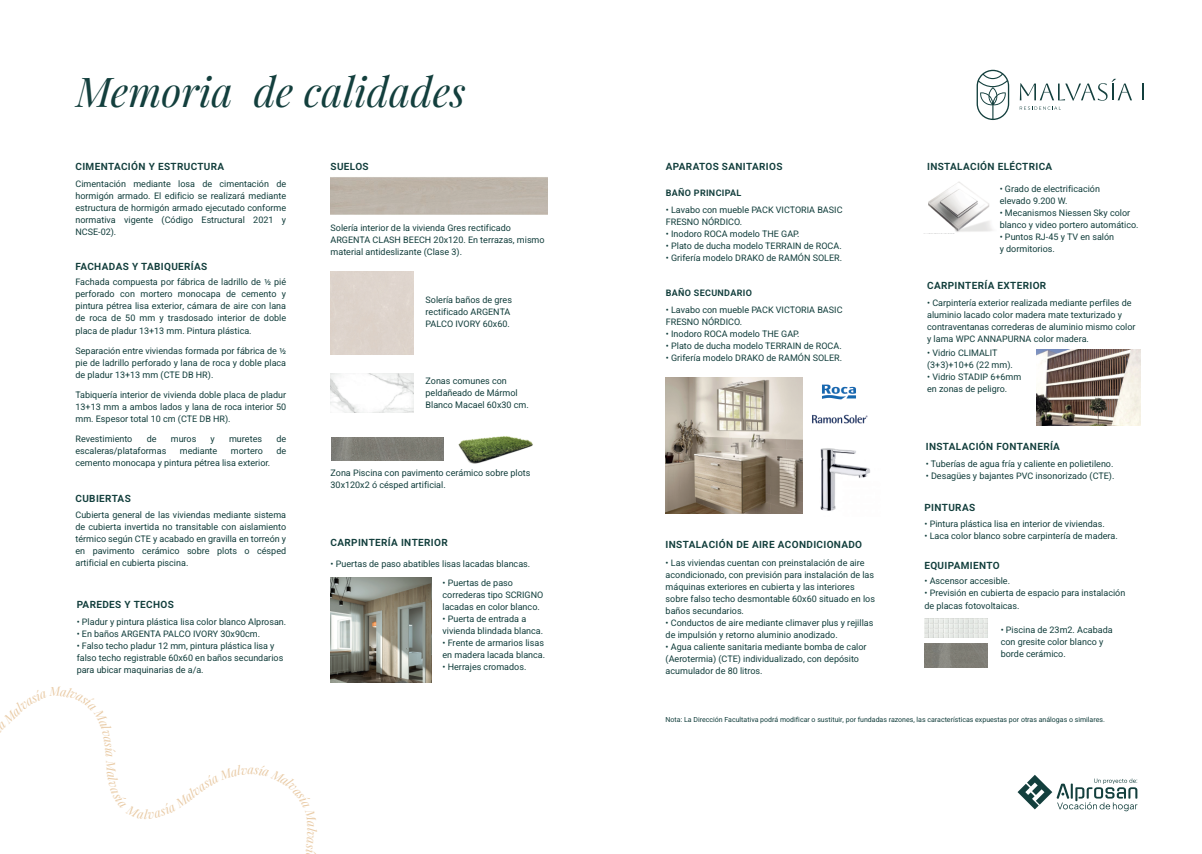
<style>
.page{position:relative;width:1202px;height:854px;background:#fff}
.page>*{position:absolute;margin:0;border:0;box-sizing:border-box;transform-origin:0 0}
.t1{font:italic 41px "Playfair Display";color:#133f3d}
.t2{font:italic 12.4px "Playfair Display";color:#e9cba6}
.t3{font:600 10px "Heebo";letter-spacing:.035em;color:#133f3d}
.t4{font:9px/12px "Heebo";color:#133f3d}
.t5{font:600 9px "Heebo";letter-spacing:.035em;color:#133f3d}
.t6{font:7px "Heebo";color:#133f3d}
</style>
<div class="page">
<img style="left:928px;top:182px;width:65px;height:50px">
<img style="left:331px;top:374px;width:82px;height:39px">
<img style="left:331px;top:437px;width:112px;height:23px">
<img style="left:458px;top:436px;width:75px;height:28px">
<img style="left:331px;top:577px;width:100px;height:105px">
<img style="left:666px;top:377px;width:136px;height:136px">
<img style="left:820px;top:448px;width:50px;height:63px">
<img style="left:822px;top:384px;width:34px;height:16px">
<img style="left:812px;top:414px;width:56px;height:10px">
<img style="left:924px;top:643px;width:63px;height:24px">
<img style="left:924px;top:618px;width:63px;height:19px">
<svg style="left:1017px;top:774px;width:120px;height:37px"></svg>
<img style="left:1036px;top:349px;width:104px;height:76px">
<svg style="left:1142px;top:83px;width:2px;height:17px"></svg>
<svg style="left:977px;top:70px;width:32px;height:50px"></svg>
<svg style="left:1020px;top:79px;width:112px;height:31px"></svg>
<h1 class="t1" style="left:76px;top:60px;width:391px">Memoria de calidades</h1>
<p class="t3" style="left:75px;top:159px;width:150px">CIMENTACIÓN Y ESTRUCTURA</p>
<p class="t4" style="left:75px;top:178px;width:212px;text-align:justify">Cimentación mediante losa de cimentación de hormigón armado. El edificio se realizará mediante estructura de hormigón armado ejecutado conforme normativa vigente (Código Estructural 2021 y NCSE-02).</p>
<p class="t3" style="left:75px;top:259px;width:133px">FACHADAS Y TABIQUERÍAS</p>
<p class="t4" style="left:75px;top:276px;width:212px;text-align:justify">Fachada compuesta por fábrica de ladrillo de ½ pié perforado con mortero monocapa de cemento y pintura pétrea lisa exterior, cámara de aire con lana de roca de 50 mm y trasdosado interior de doble placa de pladur 13+13 mm. Pintura plástica.</p>
<p class="t4" style="left:75px;top:344px;width:212px;text-align:justify">Separación entre viviendas formada por fábrica de ½ pie de ladrillo perforado y lana de roca y doble placa de pladur 13+13 mm (CTE DB HR).</p>
<p class="t4" style="left:75px;top:388px;width:212px;text-align:justify">Tabiquería interior de vivienda doble placa de pladur 13+13 mm a ambos lados y lana de roca interior 50 mm. Espesor total 10 cm (CTE DB HR).</p>
<p class="t4" style="left:75px;top:432px;width:58px">Revestimiento</p>
<p class="t4" style="left:147px;top:432px;width:11px">de</p>
<p class="t4" style="left:171px;top:432px;width:27px">muros</p>
<p class="t4" style="left:211px;top:432px;width:6px">y</p>
<p class="t4" style="left:229px;top:432px;width:35px">muretes</p>
<p class="t4" style="left:276px;top:432px;width:11px">de</p>
<p class="t4" style="left:75px;top:444px;width:92px">escaleras/plataformas</p>
<p class="t4" style="left:180px;top:444px;width:39px">mediante</p>
<p class="t4" style="left:231px;top:444px;width:34px">mortero</p>
<p class="t4" style="left:276px;top:444px;width:11px">de</p>
<p class="t4" style="left:75px;top:456px;width:196px">cemento monocapa y pintura pétrea lisa exterior.</p>
<p class="t3" style="left:75px;top:491px;width:57px">CUBIERTAS</p>
<p class="t4" style="left:75px;top:508px;width:212px;text-align:justify">Cubierta general de las viviendas mediante sistema de cubierta invertida no transitable con aislamiento térmico según CTE y acabado en gravilla en torreón y en pavimento cerámico sobre plots o césped artificial en cubierta piscina.</p>
<p class="t3" style="left:77px;top:597px;width:99px">PAREDES Y TECHOS</p>
<p class="t4" style="left:77px;top:615px;width:211px">• Pladur y pintura plástica lisa color blanco Alprosan.</p>
<p class="t4" style="left:77px;top:627px;width:185px">• En baños ARGENTA PALCO IVORY 30x90cm.</p>
<p class="t4" style="left:77px;top:639px;width:208px">• Falso techo pladur 12 mm, pintura plástica lisa y falso techo registrable 60x60 en baños secundarios para ubicar maquinarias de a/a.</p>
<p class="t3" style="left:331px;top:159px;width:40px">SUELOS</p>
<p class="t4" style="left:331px;top:222px;width:216px">Solería interior de la vivienda Gres rectificado<br>ARGENTA CLASH BEECH 20x120. En terrazas, mismo material antideslizante (Clase 3).</p>
<p class="t4" style="left:426px;top:293px;width:88px">Solería baños de gres rectificado ARGENTA<br>PALCO IVORY 60x60.</p>
<p class="t4" style="left:426px;top:374px;width:105px">Zonas comunes con peldañeado de Mármol<br>Blanco Macael 60x30 cm.</p>
<p class="t4" style="left:331px;top:466px;width:201px">Zona Piscina con pavimento cerámico sobre plots<br>30x120x2 ó césped artificial.</p>
<p class="t3" style="left:331px;top:535px;width:119px">CARPINTERÍA INTERIOR</p>
<p class="t4" style="left:331px;top:557px;width:201px">• Puertas de paso abatibles lisas lacadas blancas.</p>
<p class="t4" style="left:442px;top:576px;width:102px">• Puertas de paso correderas tipo SCRIGNO lacadas en color blanco.</p>
<p class="t4" style="left:442px;top:612px;width:102px">• Puerta de entrada a vivienda blindada blanca.</p>
<p class="t4" style="left:442px;top:636px;width:104px">• Frente de armarios lisas en madera lacada blanca.</p>
<p class="t4" style="left:442px;top:660px;width:85px">• Herrajes cromados.</p>
<h2 class="t2" style="left:144px;top:804px;width:5px">l</h2>
<h2 class="t2" style="left:322px;top:827px;width:5px;rotate:90deg">l</h2>
<p class="t3" style="left:666px;top:159px;width:118px">APARATOS SANITARIOS</p>
<p class="t5" style="left:666px;top:187px;width:77px">BAÑO PRINCIPAL</p>
<p class="t4" style="left:666px;top:203px;width:178px">• Lavabo con mueble PACK VICTORIA BASIC<br>FRESNO NÓRDICO.</p>
<p class="t4" style="left:666px;top:227px;width:135px">• Inodoro ROCA modelo THE GAP.</p>
<p class="t4" style="left:666px;top:239px;width:177px">• Plato de ducha modelo TERRAIN de ROCA.</p>
<p class="t4" style="left:666px;top:251px;width:178px">• Grifería modelo DRAKO de RAMÓN SOLER.</p>
<p class="t5" style="left:666px;top:286px;width:88px">BAÑO SECUNDARIO</p>
<p class="t4" style="left:666px;top:303px;width:178px">• Lavabo con mueble PACK VICTORIA BASIC<br>FRESNO NÓRDICO.</p>
<p class="t4" style="left:666px;top:327px;width:135px">• Inodoro ROCA modelo THE GAP.</p>
<p class="t4" style="left:666px;top:339px;width:177px">• Plato de ducha modelo TERRAIN de ROCA.</p>
<p class="t4" style="left:666px;top:351px;width:178px">• Grifería modelo DRAKO de RAMÓN SOLER.</p>
<p class="t3" style="left:666px;top:537px;width:198px">INSTALACIÓN DE AIRE ACONDICIONADO</p>
<p class="t4" style="left:666px;top:556px;width:211px">• Las viviendas cuentan con preinstalación de aire acondicionado, con previsión para instalación de las máquinas exteriores en cubierta y las interiores sobre falso techo desmontable 60x60 situado en los baños secundarios.</p>
<p class="t4" style="left:666px;top:616px;width:209px">• Conductos de aire mediante climaver plus y rejillas de impulsión y retorno aluminio anodizado.</p>
<p class="t4" style="left:666px;top:640px;width:202px">• Agua caliente sanitaria mediante bomba de calor (Aerotermia) (CTE) individualizado, con depósito acumulador de 80 litros.</p>
<p class="t3" style="left:927px;top:159px;width:127px">INSTALACIÓN ELÉCTRICA</p>
<p class="t4" style="left:1000px;top:183px;width:102px">• Grado de electrificación elevado 9.200 W.</p>
<p class="t4" style="left:1000px;top:207px;width:140px">• Mecanismos Niessen Sky color blanco y video portero automático.</p>
<p class="t4" style="left:1000px;top:231px;width:116px">• Puntos RJ-45 y TV en salón y dormitorios.</p>
<p class="t3" style="left:927px;top:278px;width:121px">CARPINTERÍA EXTERIOR</p>
<p class="t4" style="left:927px;top:296px;width:210px">• Carpintería exterior realizada mediante perfiles de aluminio lacado color madera mate texturizado y contraventanas correderas de aluminio mismo color y lama WPC ANNAPURNA color madera.</p>
<p class="t4" style="left:927px;top:347px;width:87px">• Vidrio CLIMALIT (3+3)+10+6 (22 mm).</p>
<p class="t4" style="left:927px;top:371px;width:96px">• Vidrio STADIP 6+6mm en zonas de peligro.</p>
<p class="t3" style="left:926px;top:439px;width:136px">INSTALACIÓN FONTANERÍA</p>
<p class="t4" style="left:926px;top:457px;width:189px">• Tuberías de agua fría y caliente en polietileno.</p>
<p class="t4" style="left:926px;top:469px;width:190px">• Desagües y bajantes PVC insonorizado (CTE).</p>
<p class="t3" style="left:924px;top:500px;width:52px">PINTURAS</p>
<p class="t4" style="left:924px;top:517px;width:182px">• Pintura plástica lisa en interior de viviendas.</p>
<p class="t4" style="left:924px;top:529px;width:195px">• Laca color blanco sobre carpintería de madera.</p>
<p class="t3" style="left:924px;top:558px;width:77px">EQUIPAMIENTO</p>
<p class="t4" style="left:924px;top:575px;width:87px">• Ascensor accesible.</p>
<p class="t4" style="left:924px;top:587px;width:202px">• Previsión en cubierta de espacio para instalación de placas fotovoltaicas.</p>
<p class="t4" style="left:1001px;top:623px;width:113px">• Piscina de 23m2. Acabada con gresite color blanco y borde cerámico.</p>
<p class="t6" style="left:666px;top:714px;width:441px">Nota: La Dirección Facultativa podrá modificar o sustituir, por fundadas razones, las características expuestas por otras análogas o similares.</p>
</div>
